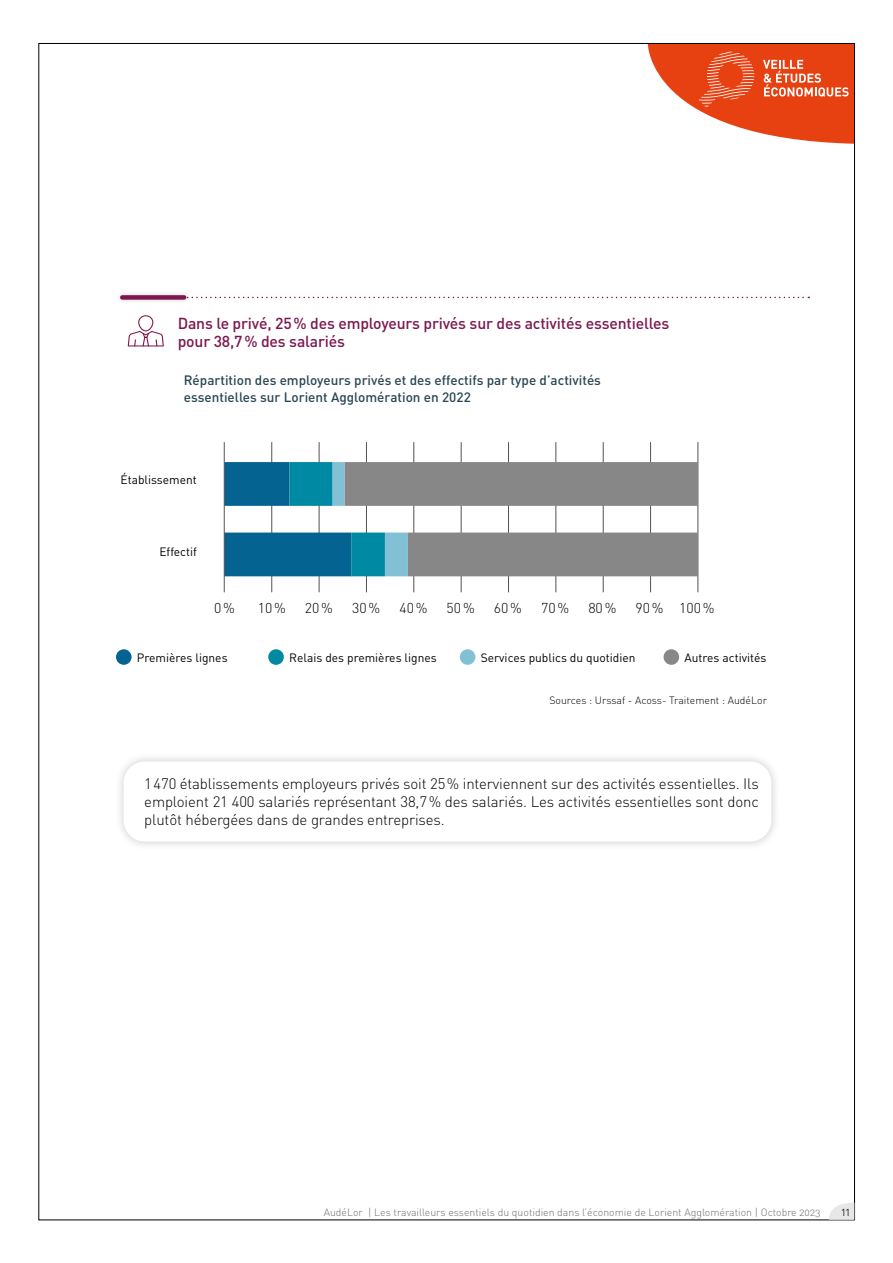
<style>
.page{position:relative;width:893px;height:1263px;background:#fff}
.page>*{position:absolute;margin:0;border:0;box-sizing:border-box;transform-origin:0 0}
.TITRE2{font:500 15.75px/18px "DIN Pro";letter-spacing:-.01em;color:#7d174f}
.TxtCourant{font:300 15px/18px "DIN Pro";letter-spacing:-.01em;color:#000;text-align:justify}
.TxtCourant-2{font:300 14.1px "DIN Pro";color:#000}
.Titre_Graph{font:500 13.5px/16.2px "DIN Pro";color:#294754}
.TxtCourant-3{font:12px "DIN Pro";color:#000}
.t1{font:12px "DIN Light Alternate";color:#000}
.t2{font:10.5px "DIN Light Alternate";color:#706f6f}
.Note{font:10.5px "DIN Light Alternate";color:#000}
</style>
<div class="page">
<svg style="left:648px;top:45px;width:205px;height:99px"></svg>
<svg style="left:827px;top:1203px;width:27px;height:17px"></svg>
<svg style="left:191px;top:297px;width:618px;height:1px"></svg>
<div style="left:115px;top:290px;width:76px;height:15px;background:#000;opacity:.2"></div>
<div style="left:122px;top:295px;width:62px;height:5px;background:#7d174f"></div>
<div style="left:115px;top:752px;width:665px;height:99px;background:#000;opacity:.2"></div>
<div style="left:124px;top:761px;width:647px;height:81px;background:#fff;border-radius:21px"></div>
<hr style="left:271px;top:442px;width:1px;height:150px;background:#575053">
<hr style="left:319px;top:442px;width:1px;height:150px;background:#575053">
<hr style="left:366px;top:442px;width:1px;height:150px;background:#575053">
<hr style="left:414px;top:442px;width:1px;height:150px;background:#575053">
<hr style="left:461px;top:442px;width:1px;height:150px;background:#575053">
<hr style="left:508px;top:442px;width:1px;height:150px;background:#575053">
<hr style="left:556px;top:442px;width:1px;height:150px;background:#575053">
<hr style="left:603px;top:442px;width:1px;height:150px;background:#575053">
<hr style="left:650px;top:442px;width:1px;height:150px;background:#575053">
<hr style="left:698px;top:442px;width:1px;height:150px;background:#575053">
<svg style="left:225px;top:462px;width:473px;height:114px"></svg>
<hr style="left:224px;top:442px;width:1px;height:150px;background:#575053">
<div style="left:116px;top:649px;width:16px;height:16px;background:#056391;border-radius:50%"></div>
<div style="left:268px;top:649px;width:16px;height:16px;background:#0089a2;border-radius:50%"></div>
<div style="left:460px;top:649px;width:15px;height:16px;background:#82c0d6;border-radius:50%"></div>
<div style="left:664px;top:649px;width:15px;height:16px;background:#878787;border-radius:50%"></div>
<svg style="left:128px;top:315px;width:36px;height:31px"></svg>
<p class="TITRE2" style="left:178px;top:313px;width:493px">Dans le privé, 25% des employeurs privés sur des activités essentielles pour 38,7% des salariés</p>
<p class="Titre_Graph" style="left:184px;top:372px;width:419px">Répartition des employeurs privés et des effectifs par type d’activités essentielles sur Lorient Agglomération en 2022</p>
<p class="TxtCourant-3" style="left:121px;top:471px;width:78px">Établissement</p>
<p class="TxtCourant-3" style="left:159px;top:544px;width:39px">Effectif</p>
<p class="TxtCourant-2" style="left:214px;top:599px;width:22px">0%</p>
<p class="TxtCourant-2" style="left:258px;top:599px;width:30px">10%</p>
<p class="TxtCourant-2" style="left:305px;top:599px;width:30px">20%</p>
<p class="TxtCourant-2" style="left:352px;top:599px;width:30px">30%</p>
<p class="TxtCourant-2" style="left:399px;top:599px;width:30px">40%</p>
<p class="TxtCourant-2" style="left:447px;top:599px;width:30px">50%</p>
<p class="TxtCourant-2" style="left:494px;top:599px;width:30px">60%</p>
<p class="TxtCourant-2" style="left:541px;top:599px;width:30px">70%</p>
<p class="TxtCourant-2" style="left:588px;top:599px;width:30px">80%</p>
<p class="TxtCourant-2" style="left:636px;top:599px;width:30px">90%</p>
<p class="TxtCourant-2" style="left:679px;top:599px;width:37px">100%</p>
<p class="TxtCourant-3" style="left:137px;top:649px;width:92px">Premières lignes</p>
<p class="TxtCourant-3" style="left:289px;top:649px;width:149px">Relais des premières lignes</p>
<p class="TxtCourant-3" style="left:481px;top:649px;width:156px">Services publics du quotidien</p>
<p class="TxtCourant-3" style="left:685px;top:649px;width:83px">Autres activités</p>
<p class="Note" style="left:549px;top:694px;width:219px">Sources : Urssaf - Acoss- Traitement : AudéLor</p>
<p class="TxtCourant" style="left:144px;top:774px;width:616px">1470 établissements employeurs privés soit 25% interviennent sur des activités essentielles. Ils emploient 21 400 salariés représentant 38,7% des salariés. Les activités essentielles sont donc plutôt hébergées dans de grandes entreprises.</p>
<p class="t2" style="left:324px;top:1206px;width:498px">AudéLor | Les travailleurs essentiels du quotidien dans l’économie de Lorient Agglomération | Octobre 2023</p>
<p class="t1" style="left:841px;top:1204px;width:10px">11</p>
</div>
